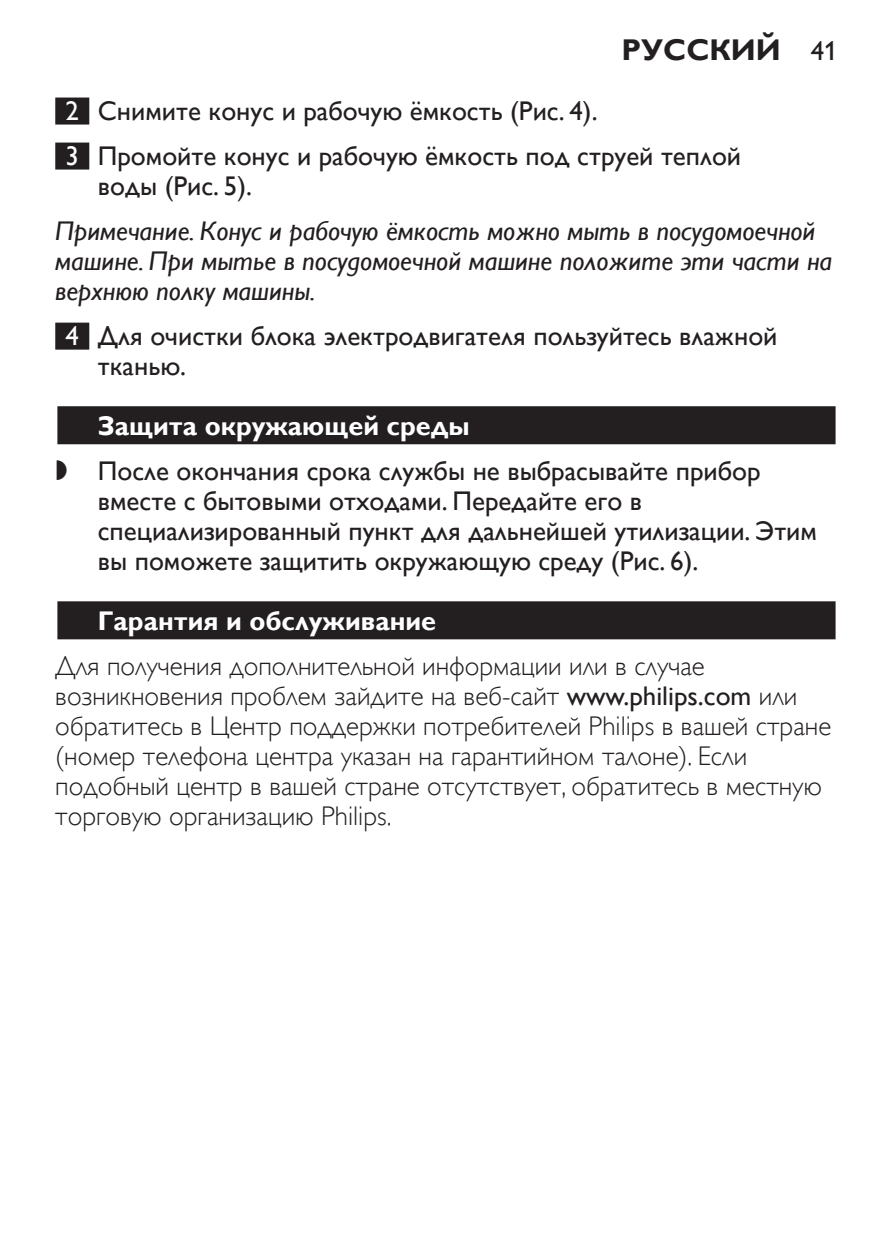
<style>
.page{position:relative;width:893px;height:1259px;background:#fff}
.page>*{position:absolute;margin:0;border:0;box-sizing:border-box;transform-origin:0 0}
.t1{font:700 30px "Gill Sans Alt One WGL";color:#231f20}
.t2{font:27px/30px "Gill Sans Alt One WGL";color:#231f20}
.t3{font:27px/30px "Gill Sans Alt One WGL Light";color:#231f20}
.t4{font:italic 27px/30px "Gill Sans Alt One WGL";color:#231f20}
.t5{font:700 27px "Gill Sans Alt One WGL";color:#fff}
.s1{font-weight:400;font-size:27px}
.s2{color:#fff}
.s3{font-weight:700;color:#fff}
.s4{font-family:"Philips Ll Font Plain"}
.s5{font-family:"Gill Sans Alt One WGL"}
</style>
<div class="page">
<div style="left:55px;top:98px;width:34px;height:27px;background:#231f20"></div>
<div style="left:55px;top:143px;width:34px;height:27px;background:#231f20"></div>
<div style="left:55px;top:323px;width:34px;height:27px;background:#231f20"></div>
<div style="left:55px;top:404px;width:783px;height:43px;background:linear-gradient(to right,#c1c0c0,#c1c0c0)"></div>
<div style="left:57px;top:406px;width:779px;height:38px;background:#231f20"></div>
<div style="left:55px;top:599px;width:783px;height:43px;background:linear-gradient(to right,#b1afb0,#b1afb0)"></div>
<div style="left:57px;top:601px;width:779px;height:38px;background:#231f20"></div>
<p class="t1" style="left:622px;top:29px;width:218px">Русский <span class="s1">41</span></p>
<p class="t2" style="left:66px;top:88px;width:677px;line-height:45px"><span class="s2">2</span> Снимите конус и рабочую ёмкость (Рис. 4).<br><span class="s2">3</span> Промойте конус и рабочую ёмкость под струей теплой</p>
<p class="t2" style="left:98px;top:171px;width:156px">воды (Рис. 5).</p>
<p class="t4" style="left:55px;top:216px;width:778px">Примечание. Конус и рабочую ёмкость можно мыть в посудомоечной машине. При мытье в посудомоечной машине положите эти части на верхнюю полку машины.</p>
<p class="t2" style="left:98px;top:321px;width:681px;text-indent:-32px"><span class="s2">4</span> Для очистки блока электродвигателя пользуйтесь влажной тканью.</p>
<p class="t2" style="left:55px;top:403px;width:707px;line-height:45px;text-indent:43px"><span class="s3">Защита окружающей среды<br></span><span class="s4">,</span> После окончания срока службы не выбрасывайте прибор</p>
<p class="t2" style="left:98px;top:486px;width:721px">вместе с бытовыми отходами. Передайте его в специализированный пункт для дальнейшей утилизации. Этим вы поможете защитить окружающую среду (Рис. 6).</p>
<p class="t5" style="left:98px;top:602px;width:340px">Гарантия и обслуживание</p>
<p class="t3" style="left:55px;top:651px;width:777px">Для получения дополнительной информации или в случае возникновения проблем зайдите на веб-сайт <span class="s5">www.philips.com</span> или обратитесь в Центр поддержки потребителей Philips в вашей стране (номер телефона центра указан на гарантийном талоне). Если подобный центр в вашей стране отсутствует, обратитесь в местную торговую организацию Philips.</p>
</div>
